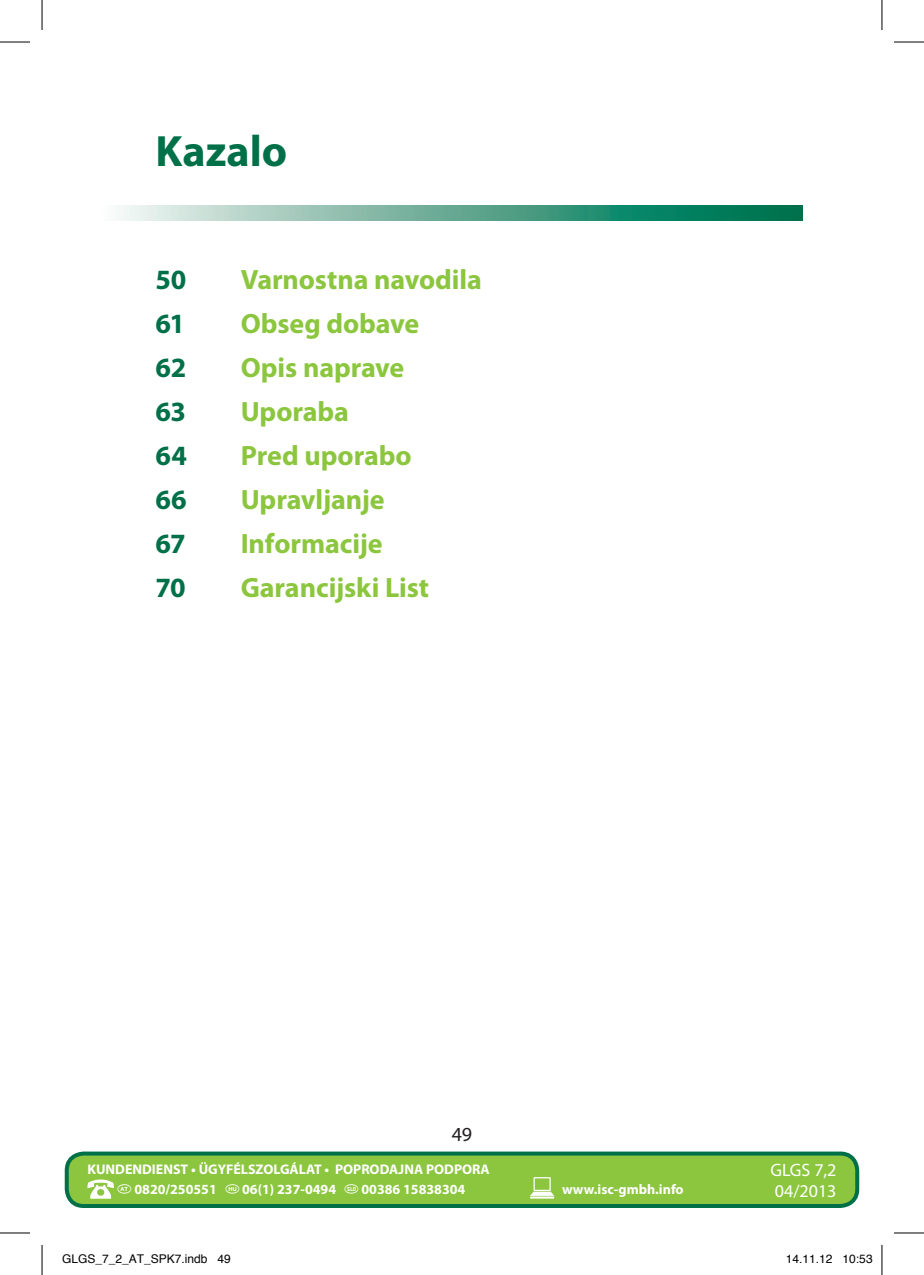
<style>
.page{position:relative;width:924px;height:1275px;background:#fff}
.page>*{position:absolute;margin:0;border:0;box-sizing:border-box;transform-origin:0 0}
.t1{font:700 44px "Myriad Pro";color:#007049}
.t2{font:700 28px "Myriad Pro";letter-spacing:-.005em;color:#8bc63e}
.t3{font:700 28px "Myriad Pro";letter-spacing:-.015em;color:#007049}
.t4{font:20px "Myriad Pro";color:#231f20}
.t5{font:18px/21.6px "Myriad Pro";color:#fff}
.t6{font:700 14px/19.6px "Myriad Pro";color:#fff;text-align:center}
.t7{font:12px "Helvetica";color:#000}
</style>
<div class="page">
<svg style="left:119px;top:205px;width:683px;height:16px;background:#63ab95"></svg>
<div style="left:67px;top:1153px;width:789px;height:53px;background:#8bc63e;border-radius:17px"></div>
<div style="left:65px;top:1151px;width:793px;height:57px;border:4px solid #007049;border-radius:17px"></div>
<svg style="left:530px;top:1177px;width:24px;height:21px"></svg>
<svg style="left:87px;top:1179px;width:27px;height:19px"></svg>
<hr style="left:0;top:42px;width:30px;height:1px;background:#000">
<hr style="left:893px;top:42px;width:30px;height:1px;background:#000">
<hr style="left:0;top:1232px;width:30px;height:1px;background:#000">
<hr style="left:893px;top:1232px;width:30px;height:1px;background:#000">
<hr style="left:42px;top:0;width:1px;height:30px;background:#000">
<hr style="left:42px;top:1245px;width:1px;height:30px;background:#000">
<hr style="left:881px;top:0;width:1px;height:30px;background:#000">
<hr style="left:881px;top:1245px;width:1px;height:30px;background:#000">
<h1 class="t1" style="left:155px;top:126px;width:133px">Kazalo</h1>
<h2 class="t3" style="left:155px;top:264px;width:32px">50</h2>
<h2 class="t2" style="left:240px;top:264px;width:243px">Varnostna navodila</h2>
<h2 class="t3" style="left:155px;top:308px;width:31px">61</h2>
<h2 class="t2" style="left:240px;top:308px;width:180px">Obseg dobave</h2>
<h2 class="t3" style="left:155px;top:352px;width:32px">62</h2>
<h2 class="t2" style="left:240px;top:352px;width:165px">Opis naprave</h2>
<h2 class="t3" style="left:155px;top:396px;width:32px">63</h2>
<h2 class="t2" style="left:240px;top:396px;width:110px">Uporaba</h2>
<h2 class="t3" style="left:155px;top:440px;width:33px">64</h2>
<h2 class="t2" style="left:240px;top:440px;width:172px">Pred uporabo</h2>
<h2 class="t3" style="left:155px;top:484px;width:33px">66</h2>
<h2 class="t2" style="left:240px;top:484px;width:145px">Upravljanje</h2>
<h2 class="t3" style="left:155px;top:528px;width:32px">67</h2>
<h2 class="t2" style="left:240px;top:528px;width:143px">Informacije</h2>
<h2 class="t3" style="left:155px;top:572px;width:32px">70</h2>
<h2 class="t2" style="left:240px;top:572px;width:190px">Garancijski List</h2>
<h3 class="t4" style="left:451px;top:1123px;width:22px">49</h3>
<p class="t6" style="left:87px;top:1160px;width:403px">KUNDENDIENST • ÜGYFÉLSZOLGÁLAT • POPRODAJNA PODPORA <sup>u</sup> 0820/250551 <sup>@</sup> 06(1) 237-0494 <sup>X</sup> 00386 15838304</p>
<p class="t6" style="left:562px;top:1179px;width:123px">www.isc-gmbh.info</p>
<p class="t5" style="left:770px;top:1159px;width:67px">GLGS 7,2<br>04/2013</p>
<p class="t7" style="left:62px;top:1249px;width:170px">GLGS_7_2_AT_SPK7.indb 49</p>
<p class="t7" style="left:785px;top:1249px;width:88px">14.11.12 10:53</p>
</div>
